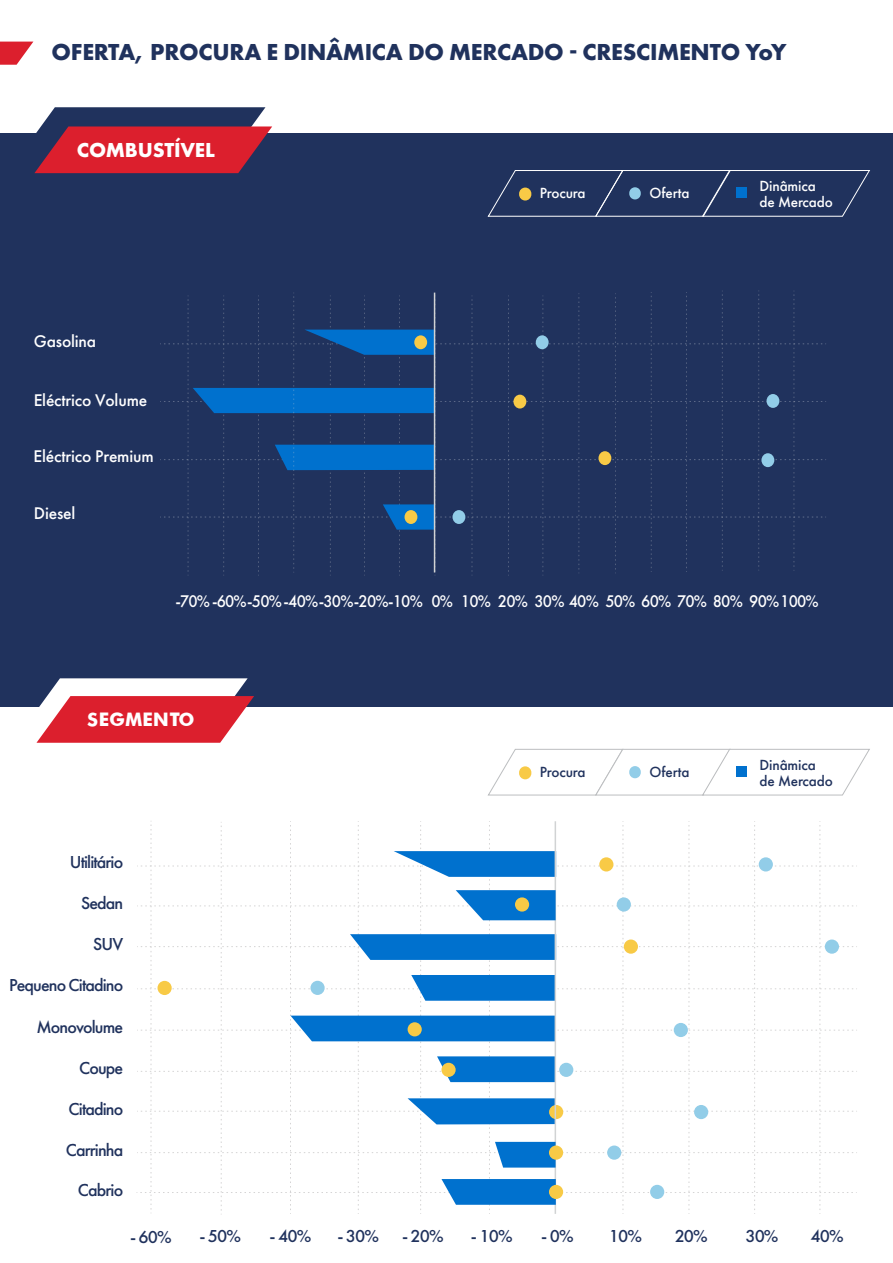
<style>
.page{position:relative;width:893px;height:1263px;background:#fff}
.page>*{position:absolute;margin:0;border:0;box-sizing:border-box;transform-origin:0 0}
.t1{font:700 24px "Futura PT";letter-spacing:-.01em;color:#20325d}
.t2{font:700 21px "Futura PT";letter-spacing:-.01em;color:#fff}
.t3{font:700 21px "Futura";letter-spacing:-.01em;color:#fff}
.t4{font:500 18px "Futura PT";letter-spacing:-.05em;color:#20325d}
.t5{font:500 17.55px "Futura PT";letter-spacing:-.05em;color:#fff;scale:.93 1}
.t6{font:500 17.55px "Futura PT";letter-spacing:-.01em;color:#fff}
.t7{font:500 15.3px/15.3px "Futura PT";letter-spacing:-.01em;color:#20325d}
.t8{font:500 15.3px/15.3px "Futura PT";letter-spacing:-.01em;color:#fff}
</style>
<div class="page">
<div style="left:0;top:133px;width:893px;height:574px;background:#20325d"></div>
<svg style="left:0;top:42px;width:33px;height:23px"></svg>
<svg style="left:34px;top:107px;width:238px;height:66px;background:#9a2e46"></svg>
<svg style="left:36px;top:678px;width:218px;height:65px;background:#de6c77"></svg>
<svg style="left:487px;top:748px;width:383px;height:48px"></svg>
<div style="left:519px;top:766px;width:12px;height:13px;background:#f8ca46;border-radius:6px"></div>
<div style="left:736px;top:766px;width:11px;height:11px;background:#0071ce"></div>
<div style="left:629px;top:766px;width:12px;height:12px;background:#92cde8;border-radius:6px"></div>
<svg style="left:487px;top:170px;width:383px;height:47px"></svg>
<div style="left:519px;top:188px;width:12px;height:13px;background:#f8ca46;border-radius:6px"></div>
<div style="left:736px;top:187px;width:11px;height:11px;background:#0071ce"></div>
<div style="left:629px;top:187px;width:12px;height:12px;background:#92cde8;border-radius:6px"></div>
<svg style="left:137px;top:821px;width:720px;height:394px"></svg>
<div style="left:310px;top:981px;width:15px;height:14px;background:#92cde8;border-radius:50%"></div>
<div style="left:549px;top:1145px;width:14px;height:15px;background:#f8ca46;border-radius:50%"></div>
<div style="left:617px;top:897px;width:14px;height:14px;background:#92cde8;border-radius:50%"></div>
<div style="left:515px;top:897px;width:14px;height:14px;background:#f8ca46;border-radius:50%"></div>
<div style="left:559px;top:1063px;width:14px;height:14px;background:#92cde8;border-radius:50%"></div>
<svg style="left:160px;top:291px;width:666px;height:285px"></svg>
<h1 class="t1" style="left:52px;top:36px;width:736px">OFERTA, PROCURA E DINÂMICA DO MERCADO CRESCIMENTO YoY</h1>
<p class="t2" style="left:77px;top:136px;width:140px">COMBUSTÍVEL</p>
<p class="t6" style="left:34px;top:331px;width:64px">Gasolina</p>
<p class="t6" style="left:34px;top:389px;width:115px">Eléctrico Volume</p>
<p class="t6" style="left:34px;top:446px;width:122px">Eléctrico Premium</p>
<p class="t6" style="left:34px;top:503px;width:43px">Diesel</p>
<p class="t8" style="left:540px;top:185px;width:47px">Procura</p>
<p class="t8" style="left:759px;top:179px;width:75px">Dinâmica de Mercado</p>
<p class="t8" style="left:650px;top:186px;width:41px">Oferta</p>
<p class="t5" style="left:175px;top:590px;width:268px">-70% -60%-50% -40%-30%-20%-10%</p>
<p class="t5" style="left:431px;top:590px;width:418px">0% 10% 20% 30% 40% 50% 60% 70% 80% 90%100%</p>
<p class="t3" style="left:87px;top:709px;width:110px">SEGMENTO</p>
<p class="t4" style="left:70px;top:852px;width:55px">Utilitário</p>
<p class="t4" style="left:81px;top:892px;width:44px">Sedan</p>
<p class="t4" style="left:93px;top:933px;width:32px">SUV</p>
<p class="t4" style="left:9px;top:974px;width:116px">Pequeno Citadino</p>
<p class="t4" style="left:37px;top:1016px;width:88px">Monovolume</p>
<p class="t4" style="left:79px;top:1057px;width:46px">Coupe</p>
<p class="t4" style="left:69px;top:1098px;width:56px">Citadino</p>
<p class="t4" style="left:66px;top:1139px;width:59px">Carrinha</p>
<p class="t4" style="left:78px;top:1179px;width:47px">Cabrio</p>
<p class="t4" style="left:130px;top:1226px;width:43px">- 60%</p>
<p class="t4" style="left:199px;top:1225px;width:43px">- 50%</p>
<p class="t7" style="left:540px;top:764px;width:47px">Procura</p>
<p class="t7" style="left:759px;top:757px;width:75px">Dinâmica de Mercado</p>
<p class="t7" style="left:650px;top:764px;width:41px">Oferta</p>
<p class="t4" style="left:270px;top:1225px;width:43px">- 40%</p>
<p class="t4" style="left:402px;top:1225px;width:43px">- 20%</p>
<p class="t4" style="left:541px;top:1225px;width:34px">- 0%</p>
<p class="t4" style="left:609px;top:1225px;width:35px">10%</p>
<p class="t4" style="left:745px;top:1225px;width:35px">30%</p>
<p class="t4" style="left:337px;top:1225px;width:43px">- 30%</p>
<p class="t4" style="left:471px;top:1225px;width:43px">- 10%</p>
<p class="t4" style="left:675px;top:1225px;width:35px">20%</p>
<p class="t4" style="left:811px;top:1225px;width:35px">40%</p>
</div>
